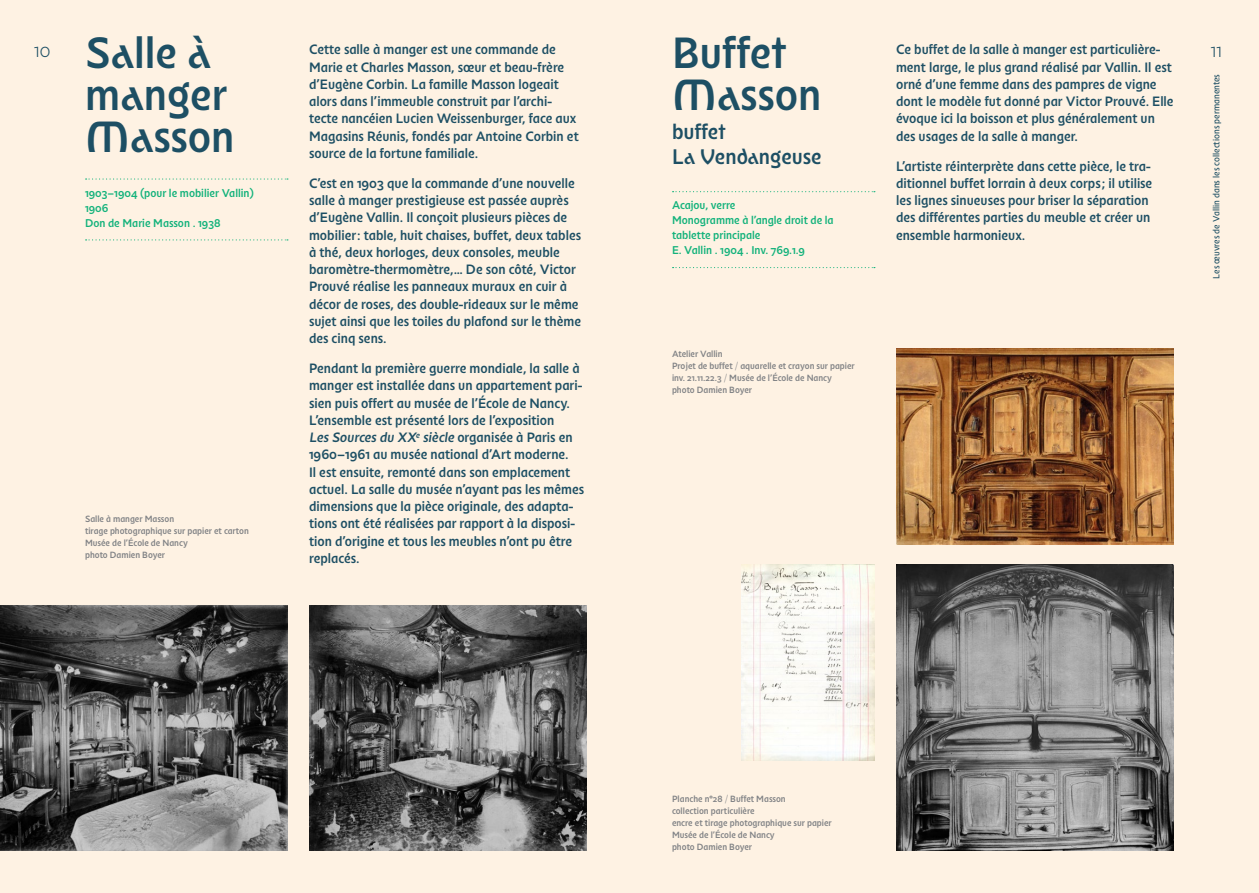
<style>
.page{position:relative;width:1259px;height:893px;background:#fff}
.page>*{position:absolute;margin:0;border:0;box-sizing:border-box;transform-origin:0 0}
.t1{font:43.5px/42px "Nouveau Medium Nenuphar";color:#1d4f64}
.t2{font:21px/25.2px "Nouveau Medium Nenuphar";color:#1d4f64}
.t3{font:19.5px "Nouveau Thin Crocus";color:#1d4f64}
.t4{font:13.5px/17.2px "Nouveau Medium Crocus";color:#1d4f64}
.t5{font:11.25px/15px "Nouveau Medium Crocus";color:#13b27b}
.t6{font:9px/12px "Nouveau Medium Crocus";color:#808285}
.t7{font:9px "Nouveau Regular Crocus";color:#1d4f64}
.s1{font-family:"Nouveau Thin Crocus"}
</style>
<div class="page">
<div style="left:0;top:0;width:629px;height:893px;background:#fef2e3"></div>
<div style="left:629px;top:0;width:630px;height:893px;background:#fef2e3"></div>
<svg style="left:672px;top:191px;width:203px;height:1px"></svg>
<svg style="left:672px;top:267px;width:203px;height:1px"></svg>
<img style="left:896px;top:349px;width:278px;height:195px">
<img style="left:896px;top:565px;width:278px;height:285px">
<img style="left:741px;top:565px;width:133px;height:195px">
<svg style="left:86px;top:178px;width:202px;height:2px"></svg>
<svg style="left:86px;top:239px;width:202px;height:1px"></svg>
<img style="left:0;top:606px;width:287px;height:244px">
<img style="left:309px;top:606px;width:278px;height:244px">
<h1 class="t1" style="left:85px;top:33px;width:151px">Salle à manger<br>Masson</h1>
<p class="t5" style="left:85px;top:185px;width:170px">1903-1904 (pour le mobilier Vallin)<br>1906<br>Don de Marie Masson . 1938</p>
<h1 class="t1" style="left:672px;top:33px;width:151px">Buffet<br>Masson</h1>
<h2 class="t2" style="left:672px;top:120px;width:151px">buffet<br>La Vendangeuse</h2>
<p class="t5" style="left:672px;top:198px;width:163px">Acajou, verre<br>Monogramme à l’angle droit de la tablette principale<br>E. Vallin . 1904 . Inv. 769.1.9</p>
<h3 class="t3" style="left:34px;top:38px;width:18px">10</h3>
<p class="t4" style="left:896px;top:41px;width:266px">Ce buffet de la salle à manger est particulière-</p>
<h3 class="t3" style="left:1211px;top:38px;width:13px">11</h3>
<p class="t4" style="left:896px;top:59px;width:279px">ment large, le plus grand réalisé par Vallin. Il est orné d’une femme dans des pampres de vigne dont le modèle fut donné par Victor Prouvé. Elle évoque ici la boisson et plus généralement un des usages de la salle à manger.</p>
<p class="t4" style="left:896px;top:158px;width:258px">L'artiste réinterprète dans cette pièce, le tra&shy;ditionnel buffet lorrain à deux corps ; il utilise les lignes sinueuses pour briser la séparation des différentes parties du meuble et créer un ensemble harmonieux.</p>
<p class="t4" style="left:309px;top:41px;width:271px">Cette salle à manger est une commande de Marie et Charles Masson, sœur et beau-frère d’Eugène Corbin. La famille Masson logeait alors dans l’immeuble construit par l’archi&shy;tecte nancéien Lucien Weissenburger, face aux Magasins Réunis, fondés par Antoine Corbin et source de la fortune familiale.</p>
<p class="t4" style="left:309px;top:175px;width:273px">C’est en 1903 que la commande d’une nouvelle salle à manger prestigieuse est passée auprès d’Eugène Vallin. Il conçoit plusieurs pièces de mobilier : table, huit chaises, buffet, deux tables à thé, deux horloges, deux consoles, meuble baromètre-thermomètre,… De son côté, Victor Prouvé réalise les panneaux muraux en cuir à décor de roses, des double-rideaux sur le même sujet ainsi que les toiles du plafond sur le thème des cinq sens.</p>
<p class="t4" style="left:309px;top:360px;width:276px">Pendant la première guerre mondiale, la salle à manger est installée dans un appartement pari&shy;sien puis offert au musée de l’École de Nancy.<br>L’ensemble est présenté lors de l’exposition<br>Les Sources du XX<sup>e</sup> siècle o rg a n i s é e à P a r i s e n 1960-1961 au musée national d’Art moderne.<br>Il est ensuite, remonté dans son emplacement actuel. La salle du musée n’ayant pas les mêmes dimensions que la pièce originale, des adapta&shy;tions ont été réalisées par rapport à la disposi&shy;tion d’origine et tous les meubles n’ont pu être replacés.</p>
<p class="t7" style="left:1211px;top:278px;width:206px;rotate:-90deg">Les œuvres de Vallin dans les collections permanentes</p>
<p class="t6" style="left:672px;top:348px;width:184px">Atelier Vallin<br>Projet de buffet <span class="s1">/</span> aquarelle et crayon sur papier inv. 21.11.22.3 <span class="s1">/</span> Musée de l’École de Nancy photo Damien Boyer</p>
<p class="t6" style="left:85px;top:513px;width:165px">Salle à manger Masson<br>tirage photographique sur papier et carton<br>Musée de l’École de Nancy<br>photo Damien Boyer</p>
<p class="t6" style="left:672px;top:793px;width:161px">Planche n°28 <span class="s1">/</span> Buffet Masson<br>collection particulière<br>encre et tirage photographique sur papier<br>Musée de l’École de Nancy<br>photo Damien Boyer</p>
</div>
